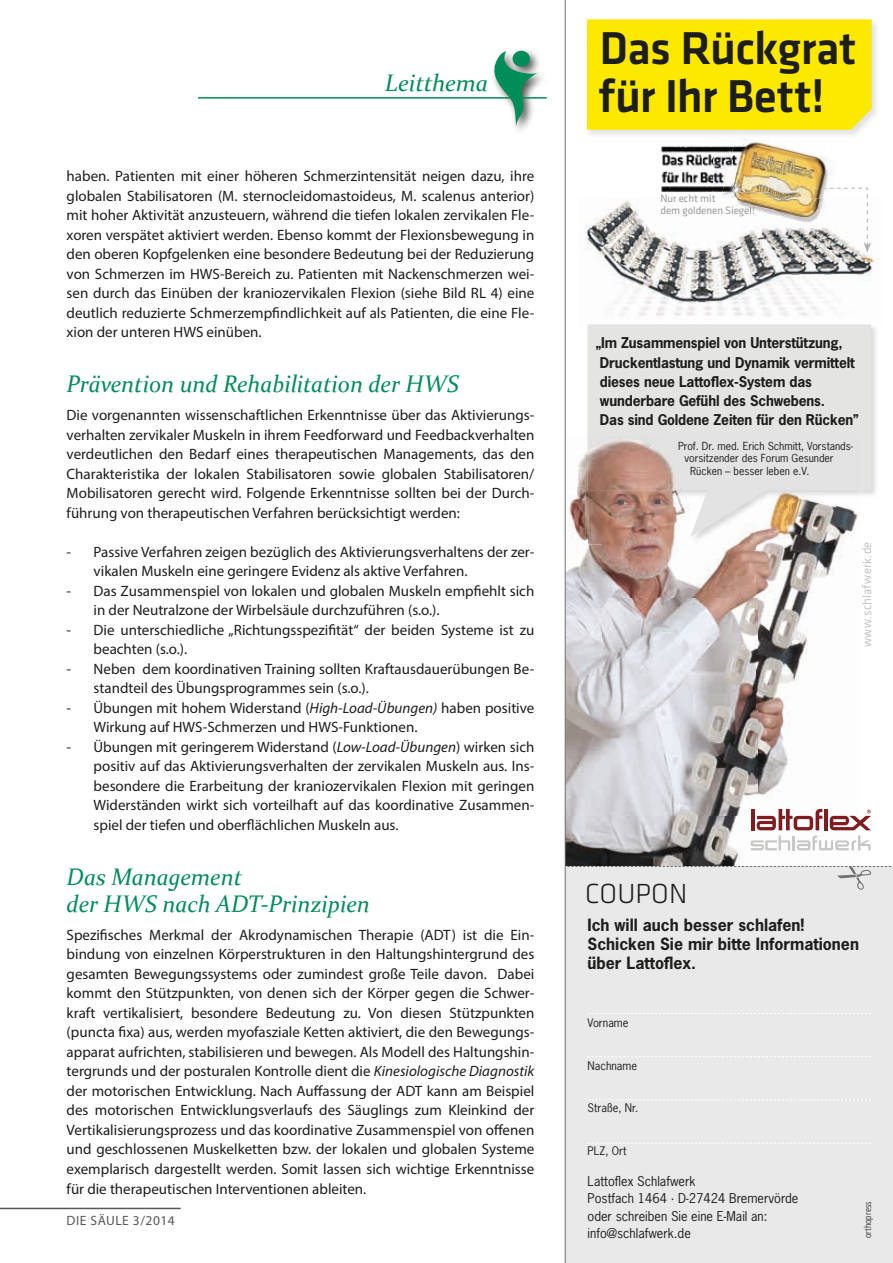
<style>
.page{position:relative;width:893px;height:1263px;background:#fff}
.page>*{position:absolute;margin:0;border:0;box-sizing:border-box;transform-origin:0 0}
.t1{font:500 47.7px/47.7px "Klavika";letter-spacing:-.015em;color:#1d1d1b}
.t2{font:300 28.65px "Klavika";letter-spacing:.005em;color:#1d1d1b}
.t3{font:italic 24px/27px "Constantia";color:#008d58}
.t4{font:700 15.9px/19px "News Gothic";color:#1d1d1b}
.t5{font:15px/19.5px "Myriad Pro";color:#1d1d1b}
.t6{font:700 13.95px/19.2px "News Gothic";letter-spacing:-.01em;color:#1d1d1b}
.t7{font:13.5px "Myriad Pro";letter-spacing:.04em;color:#575756}
.t8{font:12.75px/17.5px "News Gothic";color:#1d1d1b}
.t9{font:300 12.75px "Klavika";letter-spacing:.02em;color:#b2b2b2}
.t10{font:11.1px "News Gothic";color:#1d1d1b}
.t11{font:10.95px/11.6px "Klavika";letter-spacing:-.01em;color:#9d9d9d}
.t12{font:10.5px "News Gothic";color:#1d1d1b}
.t13{font:300 condensed 9.6px "Frutiger";color:#1d1d1b}
.s1{font-style:italic}
</style>
<div class="page">
<hr style="left:0;top:1208px;width:181px;height:1px;background:#575756">
<svg style="left:493px;top:51px;width:47px;height:76px"></svg>
<div style="left:513px;top:51px;width:17px;height:16px;background:#008d58;border-radius:50%"></div>
<hr style="left:198px;top:97px;width:349px;height:2px;background:#008d58">
<svg style="left:565px;top:0;width:328px;height:1263px"></svg>
<h3 class="t3" style="left:385px;top:68px;width:105px">Leitthema</h3>
<p class="t5" style="left:67px;top:166px;width:469px;text-align:justify">haben. Patienten mit einer höheren Schmerzintensität neigen dazu, ihre globalen Stabilisatoren (M. sternocleidomastoideus, M. scalenus anterior) mit hoher Aktivität anzusteuern, während die tiefen lokalen zervikalen Fle&shy;xoren verspätet aktiviert werden. Ebenso kommt der Flexionsbewegung in den oberen Kopfgelenken eine besondere Bedeutung bei der Reduzierung von Schmerzen im HWS-Bereich zu. Patienten mit Nackenschmerzen wei&shy;sen durch das Einüben der kraniozervikalen Flexion (siehe Bild RL 4) eine deutlich reduzierte Schmerzempfindlichkeit auf als Patienten, die eine Fle&shy;xion der unteren HWS einüben.</p>
<h3 class="t3" style="left:67px;top:370px;width:394px">Prävention und Rehabilitation der HWS</h3>
<p class="t5" style="left:67px;top:405px;width:469px;text-align:justify">Die vorgenannten wissenschaftlichen Erkenntnisse über das Aktivierungs&shy;verhalten zervikaler Muskeln in ihrem Feedforward und Feedbackverhalten verdeutlichen den Bedarf eines therapeutischen Managements, das den Charakteristika der lokalen Stabilisatoren sowie globalen Stabilisatoren/ Mobilisatoren gerecht wird. Folgende Erkenntnisse sollten bei der Durch&shy;führung von therapeutischen Verfahren berücksichtigt werden:</p>
<p class="t5" style="left:94px;top:542px;width:442px;text-indent:-27px">- Passive Verfahren zeigen bezüglich des Aktivierungsverhaltens der zer&shy;vikalen Muskeln eine geringere Evidenz als aktive Verfahren.</p>
<p class="t5" style="left:94px;top:581px;width:442px;text-indent:-27px">- Das Zusammenspiel von lokalen und globalen Muskeln empfiehlt sich in der Neutralzone der Wirbelsäule durchzuführen (s.o.).</p>
<p class="t5" style="left:94px;top:620px;width:442px;text-indent:-27px">- Die unterschiedliche „Richtungsspezifität“ der beiden Systeme ist zu beachten (s.o.).</p>
<p class="t5" style="left:94px;top:659px;width:442px;text-indent:-27px">- Neben dem koordinativen Training sollten Kraftausdauerübungen Be&shy;standteil des Übungsprogrammes sein (s.o.).</p>
<p class="t5" style="left:94px;top:698px;width:442px;text-indent:-27px">- Übungen mit hohem Widerstand (<span class="s1">High-Load-Übungen)</span> haben positive<br>Wirkung auf HWS-Schmerzen und HWS-Funktionen.</p>
<p class="t5" style="left:94px;top:737px;width:442px;text-align:justify;text-indent:-27px">- Übungen mit geringerem Widerstand (<span class="s1">Low-Load-Übungen</span>) wirken sich positiv auf das Aktivierungsverhalten der zervikalen Muskeln aus. Ins&shy;besondere die Erarbeitung der kraniozervikalen Flexion mit geringen Widerständen wirkt sich vorteilhaft auf das koordinative Zusammen&shy;spiel der tiefen und oberflächlichen Muskeln aus.</p>
<h3 class="t3" style="left:67px;top:862px;width:305px">Das Management<br>der HWS nach ADT-Prinzipien</h3>
<p class="t5" style="left:67px;top:925px;width:469px;text-align:justify">Spezifisches Merkmal der Akrodynamischen Therapie (ADT) ist die Ein&shy;bindung von einzelnen Körperstrukturen in den Haltungshintergrund des gesamten Bewegungssystems oder zumindest große Teile davon. Dabei kommt den Stützpunkten, von denen sich der Körper gegen die Schwer&shy;kraft vertikalisiert, besondere Bedeutung zu. Von diesen Stützpunkten (puncta fixa) aus, werden myofasziale Ketten aktiviert, die den Bewegungs&shy;apparat aufrichten, stabilisieren und bewegen. Als Modell des Haltungshin&shy;tergrunds und der posturalen Kontrolle dient die <span class="s1">Kinesiologische Diagnostik </span>der motorischen Entwicklung. Nach Auffassung der ADT kann am Beispiel des motorischen Entwicklungsverlaufs des Säuglings zum Kleinkind der Vertikalisierungsprozess und das koordinative Zusammenspiel von offenen und geschlossenen Muskelketten bzw. der lokalen und globalen Systeme exemplarisch dargestellt werden. Somit lassen sich wichtige Erkenntnisse für die therapeutischen Interventionen ableiten.</p>
<p class="t7" style="left:67px;top:1212px;width:110px">DIE SÄULE 3/2014</p>
<h1 class="t1" style="left:598px;top:25px;width:259px">Das Rückgrat für Ihr Bett!</h1>
<p class="t11" style="left:660px;top:193px;width:96px">Nur echt mit<br>dem goldenen Siegel!</p>
<p class="t6" style="left:596px;top:333px;width:264px">„Im Zusammenspiel von Unterstützung, Druckentlastung und Dynamik vermittelt dieses neue Lattoflex-System das wunderbare Gefühl des Schwebens.<br>Das sind Goldene Zeiten für den Rücken”</p>
<p class="t12" style="left:678px;top:439px;width:176px">Prof. Dr. med. Erich Schmitt, Vorstands-</p>
<p class="t12" style="left:685px;top:451px;width:150px">vorsitzender des Forum Gesunder</p>
<p class="t12" style="left:690px;top:464px;width:121px">Rücken – besser leben e.V.</p>
<p class="t9" style="left:860px;top:647px;width:107px;rotate:-90deg">www.schlafwerk.de</p>
<h2 class="t2" style="left:585px;top:878px;width:104px">COUPON</h2>
<p class="t4" style="left:587px;top:915px;width:273px">Ich will auch besser schlafen!<br>Schicken Sie mir bitte Informationen über Lattoflex.</p>
<p class="t10" style="left:587px;top:1015px;width:42px">Vorname</p>
<p class="t10" style="left:588px;top:1058px;width:51px">Nachname</p>
<p class="t10" style="left:588px;top:1101px;width:52px">Straße, Nr.</p>
<p class="t10" style="left:588px;top:1144px;width:41px">PLZ, Ort</p>
<p class="t8" style="left:588px;top:1171px;width:212px">Lattoflex Schlafwerk<br>Postfach 1464 · D-27424 Bremervörde oder schreiben Sie eine E-Mail an: info@schlafwerk.de</p>
<p class="t13" style="left:862px;top:1238px;width:38px;rotate:-90deg">orthopress</p>
</div>
